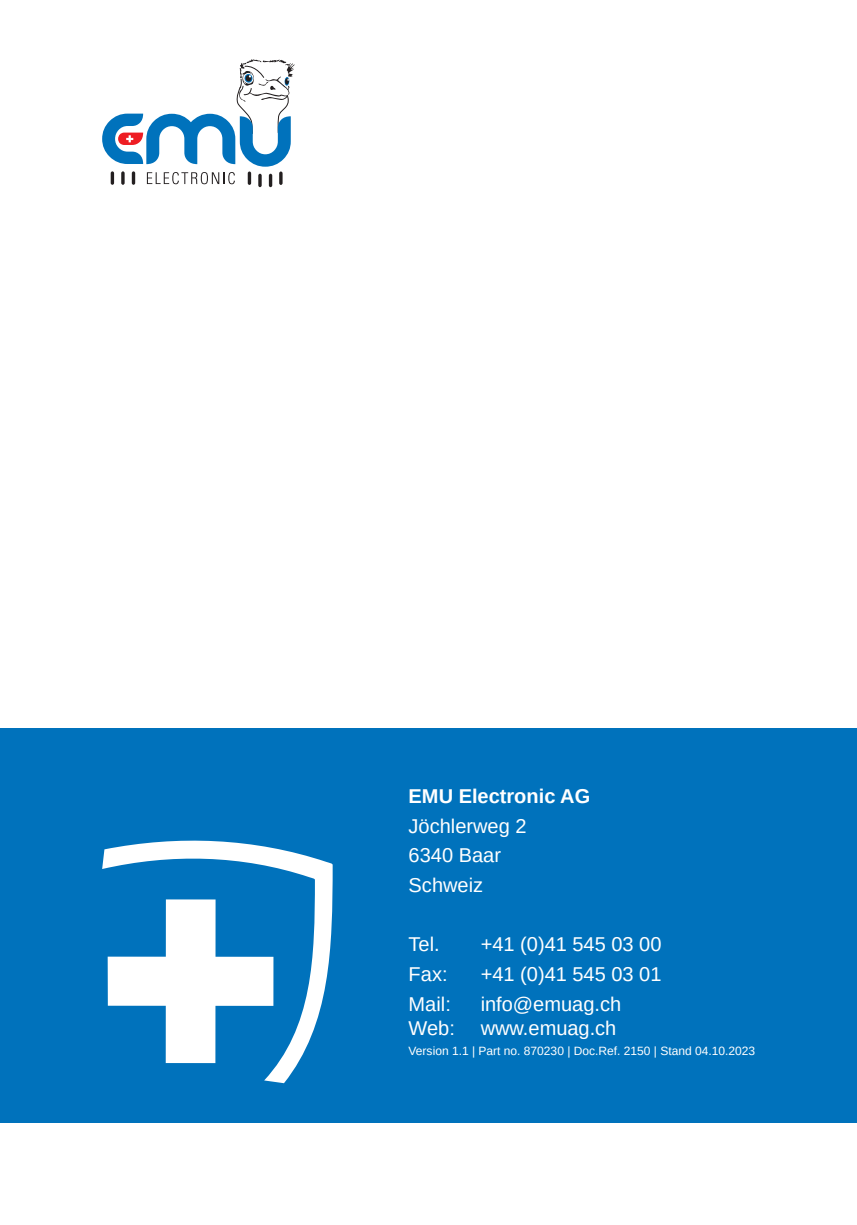
<style>
.page{position:relative;width:857px;height:1225px;background:#fff}
.page>*{position:absolute;margin:0;border:0;box-sizing:border-box;transform-origin:0 0}
.t1{font:20px/29.6px "Arimo";color:#fff}
.t2{font:700 20px "Arimo";color:#fff}
.t3{font:12px "Arimo";color:#fff}
</style>
<div class="page">
<div style="left:0;top:729px;width:856px;height:394px;background:#0072bc"></div>
<svg style="left:102px;top:840px;width:230px;height:243px"></svg>
<svg style="left:102px;top:59px;width:193px;height:128px"></svg>
<svg style="left:247px;top:171px;width:4px;height:14px"></svg>
<hr style="left:279px;top:171px;width:3px;height:14px;background:#231f20;border-radius:2px">
<p class="t2" style="left:408px;top:785px;width:183px">EMU Electronic AG</p>
<p class="t1" style="left:408px;top:811px;width:119px">Jöchlerweg 2<br>6340 Baar<br>Schweiz</p>
<p class="t1" style="left:408px;top:930px;width:33px">Tel.</p>
<p class="t1" style="left:480px;top:930px;width:182px">+41 (0)41 545 03 00</p>
<p class="t1" style="left:408px;top:959px;width:40px">Fax:</p>
<p class="t1" style="left:480px;top:959px;width:182px">+41 (0)41 545 03 01</p>
<p class="t1" style="left:408px;top:989px;width:44px">Mail:</p>
<p class="t1" style="left:480px;top:989px;width:142px">info@emuag.ch</p>
<p class="t1" style="left:408px;top:1013px;width:48px">Web:</p>
<p class="t1" style="left:480px;top:1013px;width:137px">www.emuag.ch</p>
<p class="t3" style="left:408px;top:1044px;width:348px">Version 1.1 | Part no. 870230 | Doc.Ref. 2150 | Stand 04.10.2023</p>
</div>
